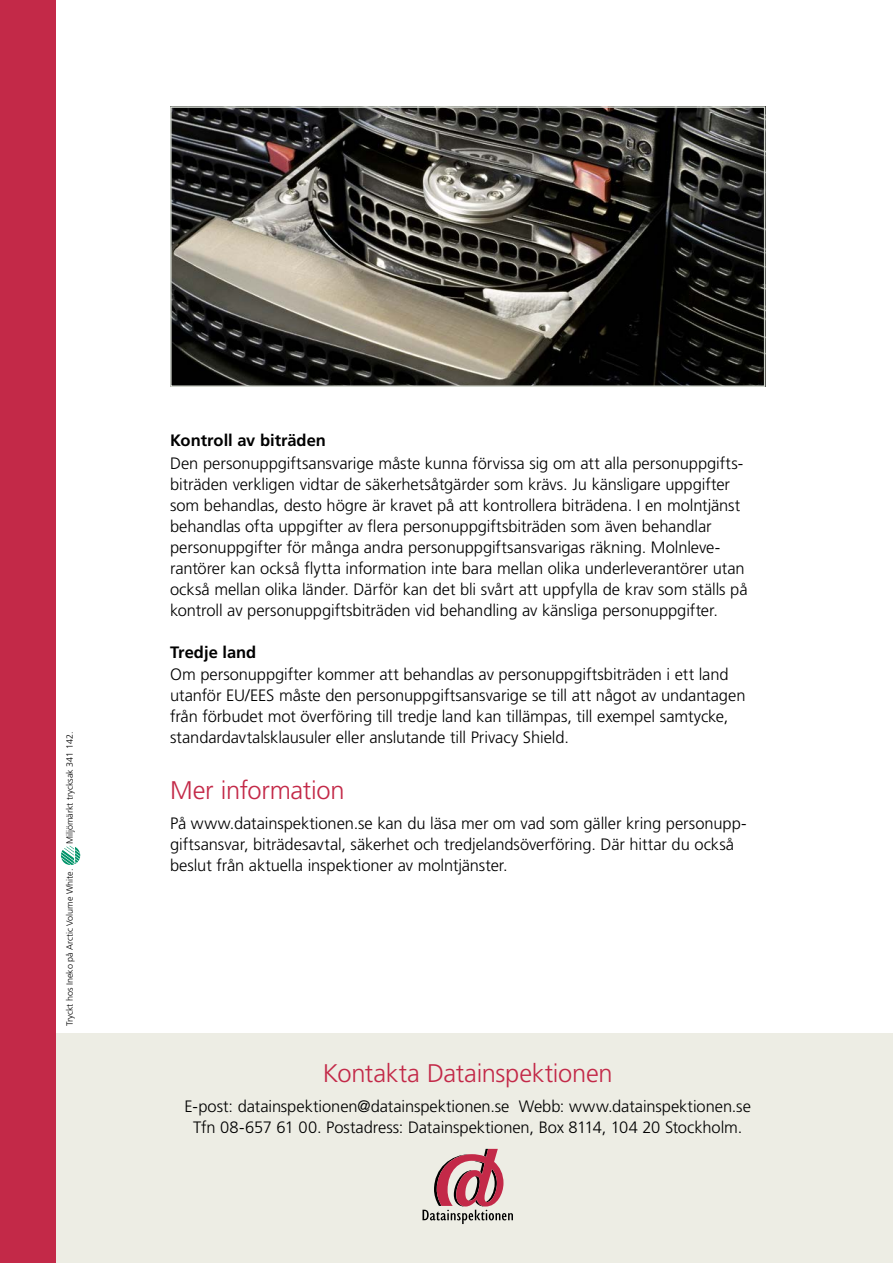
<style>
.page{position:relative;width:893px;height:1263px;background:#fff}
.page>*{position:absolute;margin:0;border:0;box-sizing:border-box;transform-origin:0 0}
.t1{font:300 25.5px "Frutiger LT Std";letter-spacing:-.01em;color:#c32948}
.t2{font:300 16.5px/21px "Frutiger LT Std";letter-spacing:-.005em;color:#000}
.t3{font:700 16.5px "Frutiger LT Std";color:#000}
.t4{font:300 9px "Frutiger LT Std";color:#000}
</style>
<div class="page">
<div style="left:0;top:1033px;width:893px;height:230px;background:#edede4"></div>
<svg style="left:422px;top:1149px;width:91px;height:75px"></svg>
<img style="left:173px;top:109px;width:589px;height:275px">
<div style="left:170px;top:106px;width:595px;height:281px;border:2px solid #d5d9d1"></div>
<svg style="left:61px;top:846px;width:19px;height:19px"></svg>
<div style="left:0;top:0;width:55px;height:1263px;background:#c32948"></div>
<p class="t4" style="left:65px;top:844px;width:114px;rotate:-90deg">Miljömärkt trycksak 341 142.</p>
<p class="t4" style="left:65px;top:1026px;width:159px;rotate:-90deg">Tryckt hos Ineko på Arctic Volume White.</p>
<p class="t3" style="left:170px;top:431px;width:157px">Kontroll av biträden</p>
<p class="t2" style="left:170px;top:453px;width:579px">Den personuppgiftsansvarige måste kunna förvissa sig om att alla personuppgifts&shy;biträden verkligen vidtar de säkerhetsåtgärder som krävs. Ju känsligare uppgifter som behandlas, desto högre är kravet på att kontrollera biträdena. I en molntjänst behandlas ofta uppgifter av flera personuppgiftsbiträden som även behandlar personuppgifter för många andra personuppgiftsansvarigas räkning. Molnleve&shy;rantörer kan också flytta information inte bara mellan olika underleverantörer utan också mellan olika länder. Därför kan det bli svårt att uppfylla de krav som ställs på kontroll av personuppgiftsbiträden vid behandling av känsliga personuppgifter.</p>
<p class="t3" style="left:170px;top:642px;width:88px">Tredje land</p>
<p class="t2" style="left:170px;top:664px;width:577px">Om personuppgifter kommer att behandlas av personuppgiftsbiträden i ett land utanför EU/EES måste den personuppgiftsansvarige se till att något av undantagen från förbudet mot överföring till tredje land kan tillämpas, till exempel samtycke, standardavtalsklausuler eller anslutande till Privacy Shield.</p>
<h1 class="t1" style="left:170px;top:776px;width:176px">Mer information</h1>
<p class="t2" style="left:170px;top:813px;width:578px">På www.datainspektionen.se kan du läsa mer om vad som gäller kring personupp&shy;giftsansvar, biträdesavtal, säkerhet och tredjelandsöverföring. Där hittar du också beslut från aktuella inspektioner av molntjänster.</p>
<h1 class="t1" style="left:323px;top:1059px;width:292px">Kontakta Datainspektionen</h1>
<p class="t2" style="left:184px;top:1096px;width:568px;text-align:center">E-post: datainspektionen@datainspektionen.se Webb: www.datainspektionen.se<br>Tfn 08-657 61 00. Postadress: Datainspektionen, Box 8114, 104 20 Stockholm.</p>
</div>
